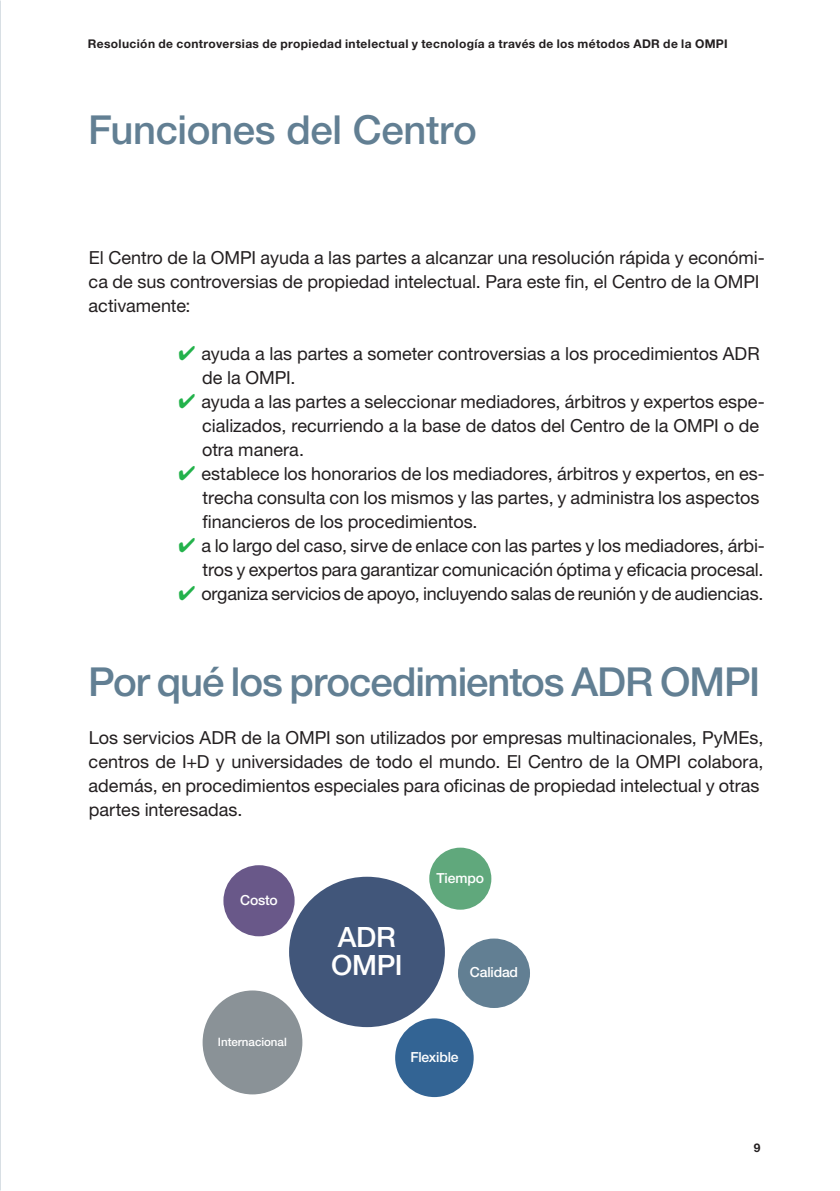
<style>
.page{position:relative;width:840px;height:1191px;background:#fff}
.page>*{position:absolute;margin:0;border:0;box-sizing:border-box;transform-origin:0 0}
.t1{font:500 40px "Helvetica Neue LT Std";letter-spacing:-.025em;color:#627f93}
.t2{font:500 28px/28px "Helvetica Neue LT Std";letter-spacing:-.01em;color:#fff}
.t3{font:18px/24px "Helvetica Neue LT Std";color:#231f20}
.t4{font:500 13.8px "Helvetica Neue LT Std";letter-spacing:-.01em;color:#fff}
.t5{font:700 12px "Helvetica Neue LT Std";letter-spacing:.03em;color:#231f20}
.t6{font:500 11.6px "Helvetica Neue LT Std";letter-spacing:-.005em;color:#fff}
.s1{color:#23b24b}
</style>
<div class="page">
<div style="left:289px;top:876px;width:155px;height:151px;background:#41567a;border-radius:50%"></div>
<div style="left:429px;top:847px;width:62px;height:62px;background:#60a87c;border-radius:50%"></div>
<div style="left:457px;top:938px;width:72px;height:70px;background:#627f93;border-radius:50%"></div>
<div style="left:395px;top:1018px;width:78px;height:79px;background:#336494;border-radius:50%"></div>
<div style="left:223px;top:865px;width:71px;height:71px;background:#695889;border-radius:50%"></div>
<div style="left:202px;top:990px;width:100px;height:104px;background:#8a9297;border-radius:50%"></div>
<p class="t5" style="left:88px;top:36px;width:641px">Resolución de controversias de propiedad intelectual y tecnología a través de los métodos ADR de la OMPI</p>
<h1 class="t1" style="left:88px;top:106px;width:390px">Funciones del Centro</h1>
<p class="t3" style="left:89px;top:245px;width:677px">El Centro de la OMPI ayuda a las partes a alcanzar una resolución rápida y económi&shy;ca de sus controversias de propiedad intelectual. Para este fin, el Centro de la OMPI activamente:</p>
<p class="t3" style="left:202px;top:341px;width:558px;text-indent:-24px"><span class="s1">✔</span> ayuda a las partes a someter controversias a los procedimientos ADR de la OMPI.</p>
<p class="t3" style="left:202px;top:389px;width:564px;text-indent:-24px"><span class="s1">✔</span> ayuda a las partes a seleccionar mediadores, árbitros y expertos espe&shy;cializados, recurriendo a la base de datos del Centro de la OMPI o de otra manera.</p>
<p class="t3" style="left:202px;top:461px;width:563px;text-indent:-24px"><span class="s1">✔</span> establece los honorarios de los mediadores, árbitros y expertos, en es&shy;trecha consulta con los mismos y las partes, y administra los aspectos financieros de los procedimientos.</p>
<p class="t3" style="left:178px;top:533px;width:587px;text-align:right"><span class="s1">✔</span> a lo largo del caso, sirve de enlace con las partes y los mediadores, árbi&shy;tros y expertos para garantizar comunicación óptima y eficacia procesal.</p>
<p class="t3" style="left:178px;top:581px;width:586px"><span class="s1">✔</span> organiza servicios de apoyo, incluyendo salas de reunión y de audiencias.</p>
<h1 class="t1" style="left:88px;top:658px;width:673px">Por qué los procedimientos ADR OMPI</h1>
<p class="t3" style="left:89px;top:725px;width:676px">Los servicios ADR de la OMPI son utilizados por empresas multinacionales, PyMEs, centros de I+D y universidades de todo el mundo. El Centro de la OMPI colabora, además, en procedimientos especiales para oficinas de propiedad intelectual y otras partes interesadas.</p>
<p class="t4" style="left:240px;top:891px;width:39px">Costo</p>
<p class="t6" style="left:218px;top:1034px;width:70px">Internacional</p>
<h2 class="t2" style="left:331px;top:923px;width:73px">ADR<br>OMPI</h2>
<p class="t4" style="left:436px;top:869px;width:49px">Tiempo</p>
<p class="t4" style="left:469px;top:964px;width:50px">Calidad</p>
<p class="t4" style="left:410px;top:1049px;width:50px">Flexible</p>
<p class="t5" style="left:753px;top:1140px;width:8px">9</p>
</div>
